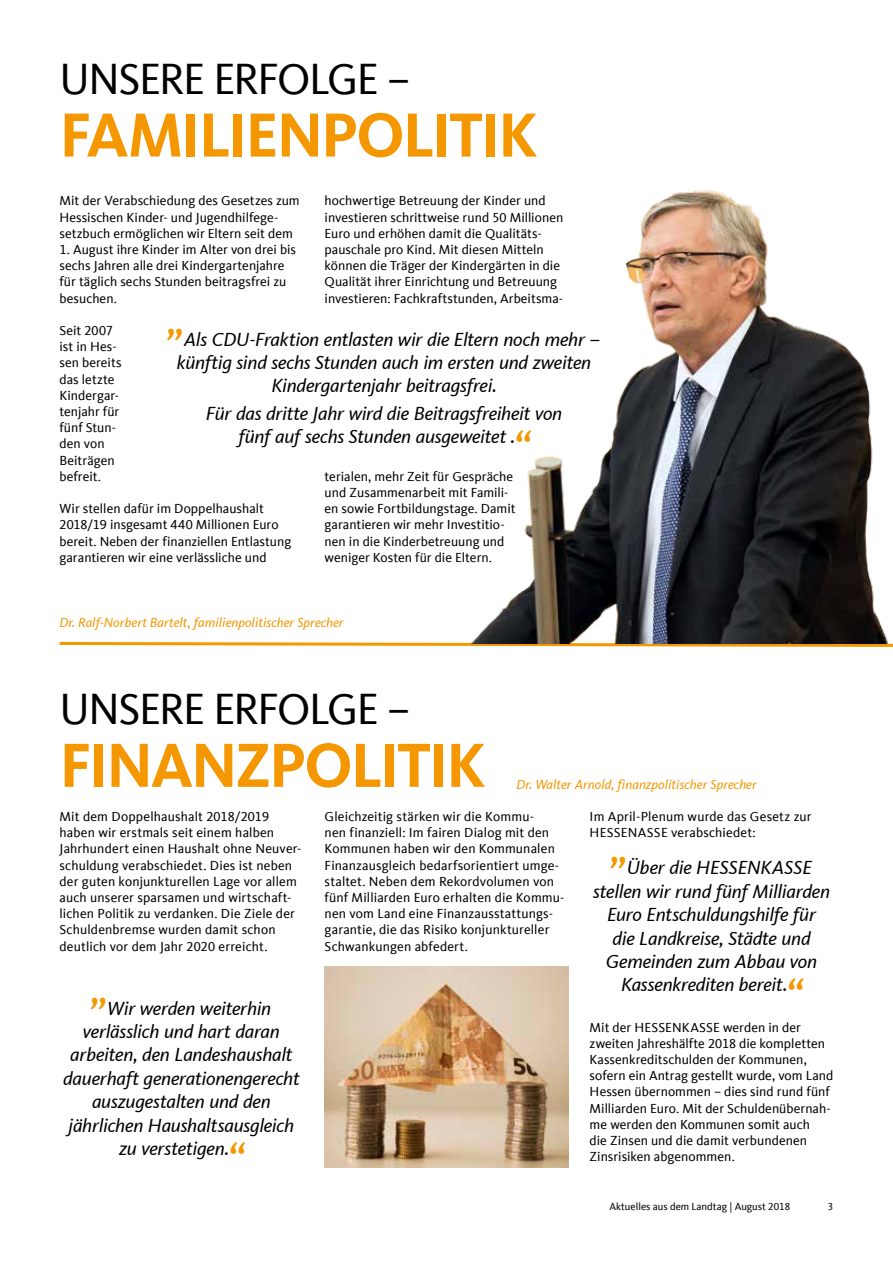
<style>
.page{position:relative;width:893px;height:1263px;background:#fff}
.page>*{position:absolute;margin:0;border:0;box-sizing:border-box;transform-origin:0 0}
.t1{font:700 64.5px "CDU Kievit Tab";letter-spacing:-.04em;color:#f49700}
.t2{font:45px "CDU Kievit Tab";letter-spacing:-.03em;color:#000}
.t3{font:italic 45px "CDU Kievit Tab";color:#f49700}
.t4{font:italic 19.5px/23.4px "CDU Kievit Tab";letter-spacing:-.015em;color:#000;text-align:center}
.t5{font:13.5px/16.2px "CDU Kievit Tab";letter-spacing:.005em;color:#000}
.t6{font:italic 13.5px "CDU Kievit Tab";color:#f49700}
.t7{font:10.5px "CDU Kievit Tab";color:#000}
</style>
<div class="page">
<svg style="left:59px;top:642px;width:834px;height:5px;background:#e2a94c"></svg>
<img style="left:325px;top:967px;width:243px;height:200px">
<img style="left:452px;top:190px;width:441px;height:453px">
<h2 class="t2" style="left:60px;top:53px;width:352px">UNSERE ERFOLGE –</h2>
<h1 class="t1" style="left:60px;top:97px;width:480px">FAMILIENPOLITIK</h1>
<p class="t5" style="left:325px;top:193px;width:240px">hochwertige Betreuung der Kinder und investieren schrittweise rund 50 Millionen Euro und erhöhen damit die Qualitäts&shy;pauschale pro Kind. Mit diesen Mitteln können die Träger der Kindergärten in die Qualität ihrer Einrichtung und Betreuung investieren: Fachkraftstunden, Arbeitsma-</p>
<p class="t5" style="left:60px;top:193px;width:242px">Mit der Verabschiedung des Gesetzes zum<br>Hessischen Kinder- und Jugendhilfege&shy;setzbuch ermöglichen wir Eltern seit dem</p>
<p class="t5" style="left:60px;top:241px;width:238px">1. August ihre Kinder im Alter von drei bis sechs Jahren alle drei Kindergartenjahre für täglich sechs Stunden beitragsfrei zu besuchen.</p>
<p class="t5" style="left:60px;top:322px;width:64px">Seit 2007 ist in Hes&shy;sen bereits das letzte<br>Kindergar&shy;tenjahr für fünf Stun&shy;den von<br>Beiträgen befreit.</p>
<p class="t5" style="left:60px;top:501px;width:233px">Wir stellen dafür im Doppelhaushalt 2018/19 insgesamt 440 Millionen Euro bereit. Neben der finanziellen Entlastung garantieren wir eine verlässliche und</p>
<h2 class="t3" style="left:168px;top:292px;width:18px">„</h2>
<h3 class="t4" style="left:177px;top:327px;width:425px">Als CDU-Fraktion entlasten wir die Eltern noch mehr – künftig sind sechs Stunden auch im ersten und zweiten<br>Kindergartenjahr beitragsfrei.</h3>
<h3 class="t4" style="left:238px;top:402px;width:325px;text-align:left;text-indent:-33px">Für das dritte Jahr wird die Beitragsfreiheit von fünf auf sechs Stunden ausgeweitet .</h3>
<h2 class="t3" style="left:513px;top:420px;width:18px">“</h2>
<p class="t5" style="left:325px;top:468px;width:192px">terialen, mehr Zeit für Gespräche und Zusammenarbeit mit Famili&shy;en sowie Fortbildungstage. Damit garantieren wir mehr Investitio&shy;nen in die Kinderbetreuung und weniger Kosten für die Eltern.</p>
<p class="t6" style="left:60px;top:614px;width:286px">Dr. Ralf-Norbert Bartelt, familienpolitischer Sprecher</p>
<h2 class="t2" style="left:60px;top:683px;width:352px">UNSERE ERFOLGE –</h2>
<h1 class="t1" style="left:60px;top:727px;width:428px">FINANZPOLITIK</h1>
<p class="t6" style="left:517px;top:776px;width:242px">Dr. Walter Arnold, finanzpolitischer Sprecher</p>
<p class="t5" style="left:60px;top:808px;width:243px">Mit dem Doppelhaushalt 2018/2019 haben wir erstmals seit einem halben Jahrhundert einen Haushalt ohne Neuver&shy;schuldung verabschiedet. Dies ist neben der guten konjunkturellen Lage vor allem auch unserer sparsamen und wirtschaft&shy;lichen Politik zu verdanken. Die Ziele der Schuldenbremse wurden damit schon deutlich vor dem Jahr 2020 erreicht.</p>
<p class="t5" style="left:325px;top:808px;width:241px">Gleichzeitig stärken wir die Kommu-<br>nen finanziell: Im fairen Dialog mit den Kommunen haben wir den Kommunalen Finanzausgleich bedarfsorientiert umge&shy;staltet. Neben dem Rekordvolumen von fünf Milliarden Euro erhalten die Kommu&shy;nen vom Land eine Finanzausstattungs&shy;garantie, die das Risiko konjunktureller Schwankungen abfedert.</p>
<h2 class="t3" style="left:92px;top:961px;width:18px">„</h2>
<h3 class="t4" style="left:107px;top:996px;width:166px">Wir werden weiterhin</h3>
<h3 class="t4" style="left:83px;top:1020px;width:198px">verlässlich und hart daran</h3>
<h3 class="t4" style="left:70px;top:1043px;width:224px">arbeiten, den Landeshaushalt</h3>
<h3 class="t4" style="left:63px;top:1066px;width:238px">dauerhaft generationengerecht</h3>
<h3 class="t4" style="left:92px;top:1090px;width:180px">auszugestalten und den</h3>
<h3 class="t4" style="left:69px;top:1113px;width:227px">jährlichen Haushaltsausgleich</h3>
<h3 class="t4" style="left:119px;top:1137px;width:111px">zu verstetigen.</h3>
<h2 class="t3" style="left:227px;top:1132px;width:18px">“</h2>
<p class="t5" style="left:590px;top:808px;width:224px">Im April-Plenum wurde das Gesetz zur<br>HESSENASSE verabschiedet:</p>
<h2 class="t3" style="left:611px;top:821px;width:18px">„</h2>
<h3 class="t4" style="left:627px;top:856px;width:187px">Über die HESSENKASSE</h3>
<h3 class="t4" style="left:593px;top:879px;width:239px">stellen wir rund fünf Milliarden</h3>
<h3 class="t4" style="left:607px;top:903px;width:211px">Euro Entschuldungshilfe für</h3>
<h3 class="t4" style="left:612px;top:926px;width:200px">die Landkreise, Städte und</h3>
<h3 class="t4" style="left:606px;top:950px;width:213px">Gemeinden zum Abbau von</h3>
<h3 class="t4" style="left:621px;top:973px;width:168px">Kassenkrediten bereit.</h3>
<h2 class="t3" style="left:785px;top:968px;width:18px">“</h2>
<p class="t5" style="left:590px;top:1019px;width:245px">Mit der HESSENKASSE werden in der zweiten Jahreshälfte 2018 die kompletten Kassenkreditschulden der Kommunen, sofern ein Antrag gestellt wurde, vom Land Hessen übernommen – dies sind rund fünf Milliarden Euro. Mit der Schuldenübernah&shy;me werden den Kommunen somit auch<br>die Zinsen und die damit verbundenen Zinsrisiken abgenommen.</p>
<p class="t7" style="left:610px;top:1201px;width:182px">Aktuelles aus dem Landtag | August 2018</p>
<p class="t7" style="left:828px;top:1201px;width:7px">3</p>
</div>
